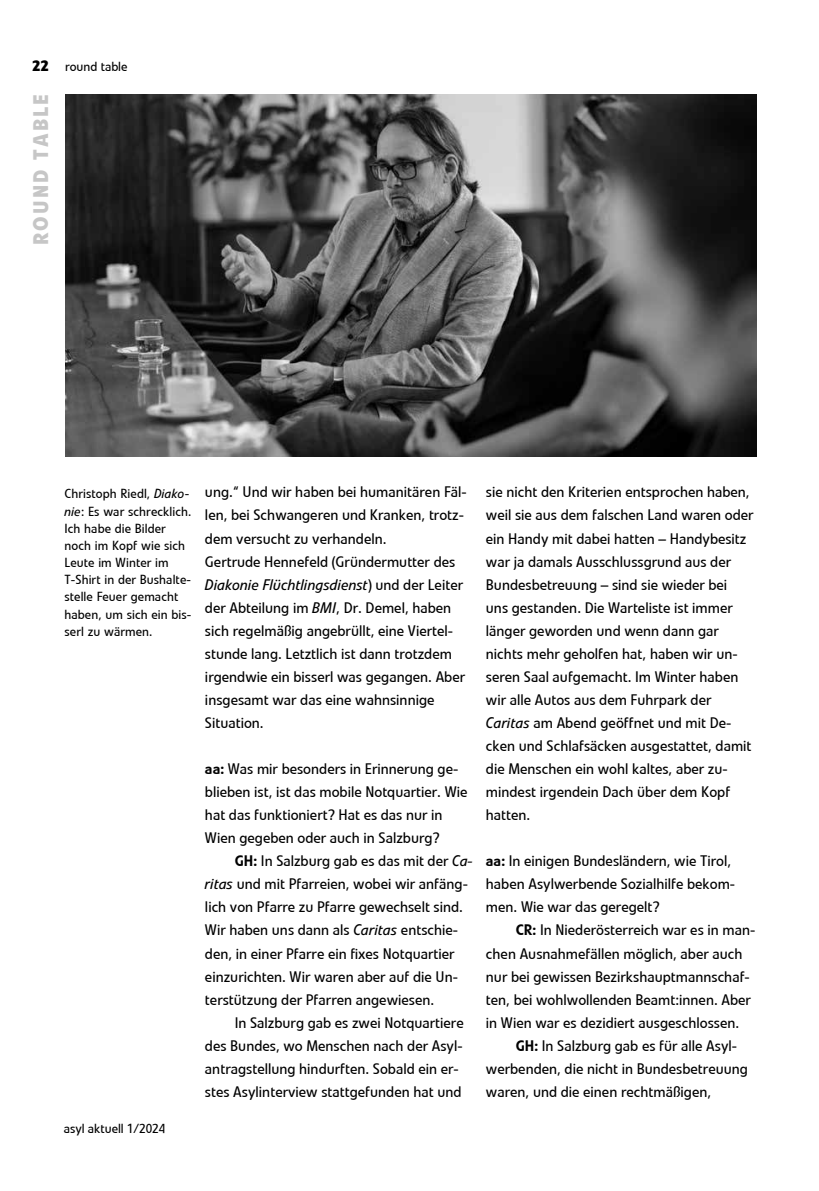
<style>
.page{position:relative;width:819px;height:1191px;background:#fff}
.page>*{position:absolute;margin:0;border:0;box-sizing:border-box;transform-origin:0 0}
.t1{font:700 21px "Linotype Veto";letter-spacing:.1em;color:#c6c6c6}
.t2{font:15.22px/23.1px "Linotype Veto";color:#000}
.t3{font:700 15.22px "Linotype Veto";color:#000}
.t4{font:13.12px/17.2px "Linotype Veto";letter-spacing:.005em;color:#000}
.s1{font-style:italic}
.s2{font-weight:500}
</style>
<div class="page">
<img style="left:65px;top:94px;width:691px;height:363px">
<p class="t3" style="left:32px;top:56px;width:18px">22</p>
<h1 class="t1" style="left:28px;top:245px;width:152px;rotate:-90deg">ROUND TABLE</h1>
<p class="t4" style="left:65px;top:58px;width:64px">round table</p>
<p class="t4" style="left:64px;top:485px;width:128px">Christoph Riedl, <span class="s1">Diako&shy;nie</span>: Es war schrecklich.<br>Ich habe die Bilder noch im Kopf wie sich<br>Leute im Winter im<br>T-Shirt in der Bushalte&shy;stelle Feuer gemacht haben, um sich ein bis&shy;serl zu wärmen.</p>
<p class="t4" style="left:64px;top:1120px;width:103px">asyl aktuell 1/2024</p>
<p class="t2" style="left:205px;top:481px;width:263px">ung.“ Und wir haben bei humanitären Fäl&shy;len, bei Schwangeren und Kranken, trotz&shy;dem versucht zu verhandeln.<br>Gertrude Hennefeld (Gründermutter des <span class="s1">Diakonie Flüchtlingsdienst</span>) und der Leiter der Abteilung im <span class="s1">BMI</span>, Dr. Demel, haben sich regelmäßig angebrüllt, eine Viertel&shy;stunde lang. Letztlich ist dann trotzdem irgendwie ein bisserl was gegangen. Aber insgesamt war das eine wahnsinnige Situation.</p>
<p class="t2" style="left:205px;top:757px;width:264px"><span class="s2">aa:</span> Was mir besonders in Erinnerung ge&shy;blieben ist, ist das mobile Notquartier. Wie hat das funktioniert? Hat es das nur in Wien gegeben oder auch in Salzburg?</p>
<p class="t2" style="left:205px;top:849px;width:269px;text-indent:30px"><span class="s2">GH:</span> In Salzburg gab es das mit der <span class="s1">Ca&shy;ritas</span> und mit Pfarreien, wobei wir anfäng&shy;lich von Pfarre zu Pfarre gewechselt sind.<br>Wir haben uns dann als <span class="s1">Caritas</span> entschie&shy;den, in einer Pfarre ein fixes Notquartier einzurichten. Wir waren aber auf die Un&shy;terstützung der Pfarren angewiesen.</p>
<p class="t2" style="left:205px;top:1011px;width:260px;text-indent:30px">In Salzburg gab es zwei Notquartiere des Bundes, wo Menschen nach der Asyl&shy;antragstellung hindurften. Sobald ein er&shy;stes Asylinterview stattgefunden hat und</p>
<p class="t2" style="left:486px;top:481px;width:269px">sie nicht den Kriterien entsprochen haben, weil sie aus dem falschen Land waren oder ein Handy mit dabei hatten – Handybesitz war ja damals Ausschlussgrund aus der Bundesbetreuung – sind sie wieder bei<br>uns gestanden. Die Warteliste ist immer länger geworden und wenn dann gar nichts mehr geholfen hat, haben wir un&shy;seren Saal aufgemacht. Im Winter haben wir alle Autos aus dem Fuhrpark der <span class="s1">Caritas</span> am Abend geöffnet und mit De&shy;cken und Schlafsäcken ausgestattet, damit die Menschen ein wohl kaltes, aber zu&shy;mindest irgendein Dach über dem Kopf hatten.</p>
<p class="t2" style="left:486px;top:849px;width:251px"><span class="s2">aa:</span> In einigen Bundesländern, wie Tirol, haben Asylwerbende Sozialhilfe bekom&shy;men. Wie war das geregelt?</p>
<p class="t2" style="left:486px;top:918px;width:271px;text-indent:30px"><span class="s2">CR:</span> In Niederösterreich war es in man&shy;chen Ausnahmefällen möglich, aber auch nur bei gewissen Bezirkshauptmannschaf&shy;ten, bei wohlwollenden Beamt:innen. Aber in Wien war es dezidiert ausgeschlossen.</p>
<p class="t2" style="left:486px;top:1034px;width:263px;text-indent:30px"><span class="s2">GH:</span> In Salzburg gab es für alle Asyl&shy;werbenden, die nicht in Bundesbetreuung waren, und die einen rechtmäßigen,</p>
</div>
